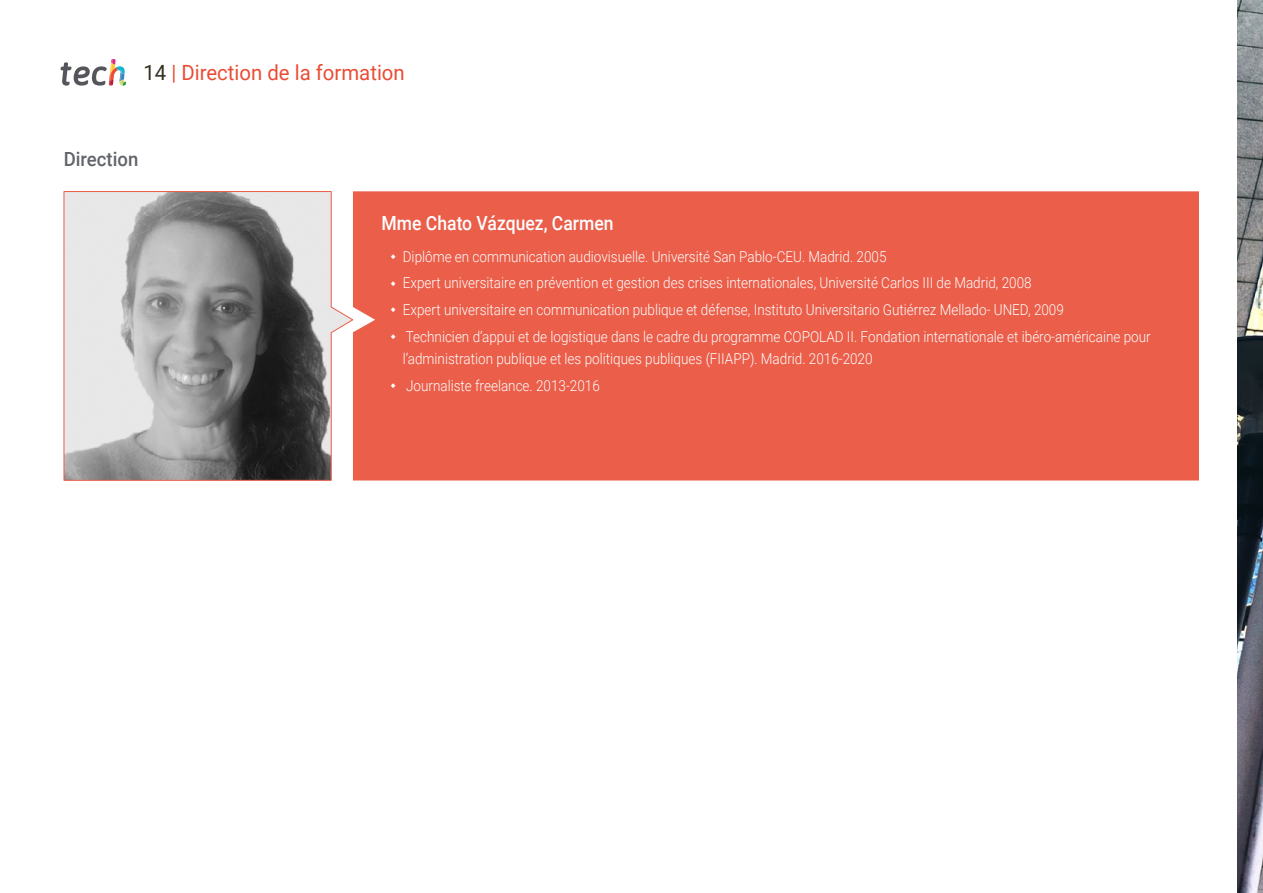
<style>
.page{position:relative;width:1263px;height:893px;background:#fff}
.page>*{position:absolute;margin:0;border:0;box-sizing:border-box;transform-origin:0 0}
.t1{font:21px "Roboto";color:#e94d35}
.t2{font:500 19.5px "Roboto";color:#fcfeff;scale:.9 1}
.t3{font:500 19.5px "Roboto";color:#61646a;scale:.95 1}
.t4{font:300 15px/26.7px "Roboto";color:#fcfeff;scale:.9 1}
.s1{color:#322e1f}
.s2{color:#fff}
</style>
<div class="page">
<img style="left:1237px;top:0;width:26px;height:893px">
<svg style="left:61px;top:59px;width:65px;height:27px"></svg>
<div style="left:353px;top:191px;width:846px;height:289px;background:#eb5e49"></div>
<svg style="left:64px;top:191px;width:289px;height:290px;background:#a2a0a0"></svg>
<svg style="left:391px;top:254px;width:4px;height:5px"></svg>
<svg style="left:391px;top:281px;width:4px;height:5px"></svg>
<svg style="left:391px;top:307px;width:4px;height:5px"></svg>
<svg style="left:391px;top:334px;width:4px;height:5px"></svg>
<svg style="left:391px;top:383px;width:4px;height:5px"></svg>
<h1 class="t1" style="left:144px;top:57px;width:263px"><span class="s1">14</span> | Direction de la formation</h1>
<h2 class="t3" style="left:64px;top:145px;width:80px">Direction</h2>
<h2 class="t2" style="left:382px;top:209px;width:259px">Mme Chato Vázquez, Carmen</h2>
<p class="t4" style="left:403px;top:242px;width:832px"><span class="s2">D</span>iplôme en communication audiovisuelle. Université San Pablo-CEU. Madrid. 2005<br>Expert universitaire en prévention et gestion des crises internationales, Université Carlos III de Madrid, 2008<br><span class="s2">Ex</span>pert universitaire en communication publique et défense, Instituto Universitario Gutiérrez Mellado- UNED, 2009<br><span class="s2">T</span>echnicien d’appui et de logistique dans le cadre du programme COPOLAD II. Fondation internationale et ibéro-américaine pour</p>
<p class="t4" style="left:403px;top:345px;width:523px">l’administration publique et les politiques publiques (FIIAPP). Madrid. 2016-2020<br>Journaliste freelance. 2013-2016</p>
</div>
